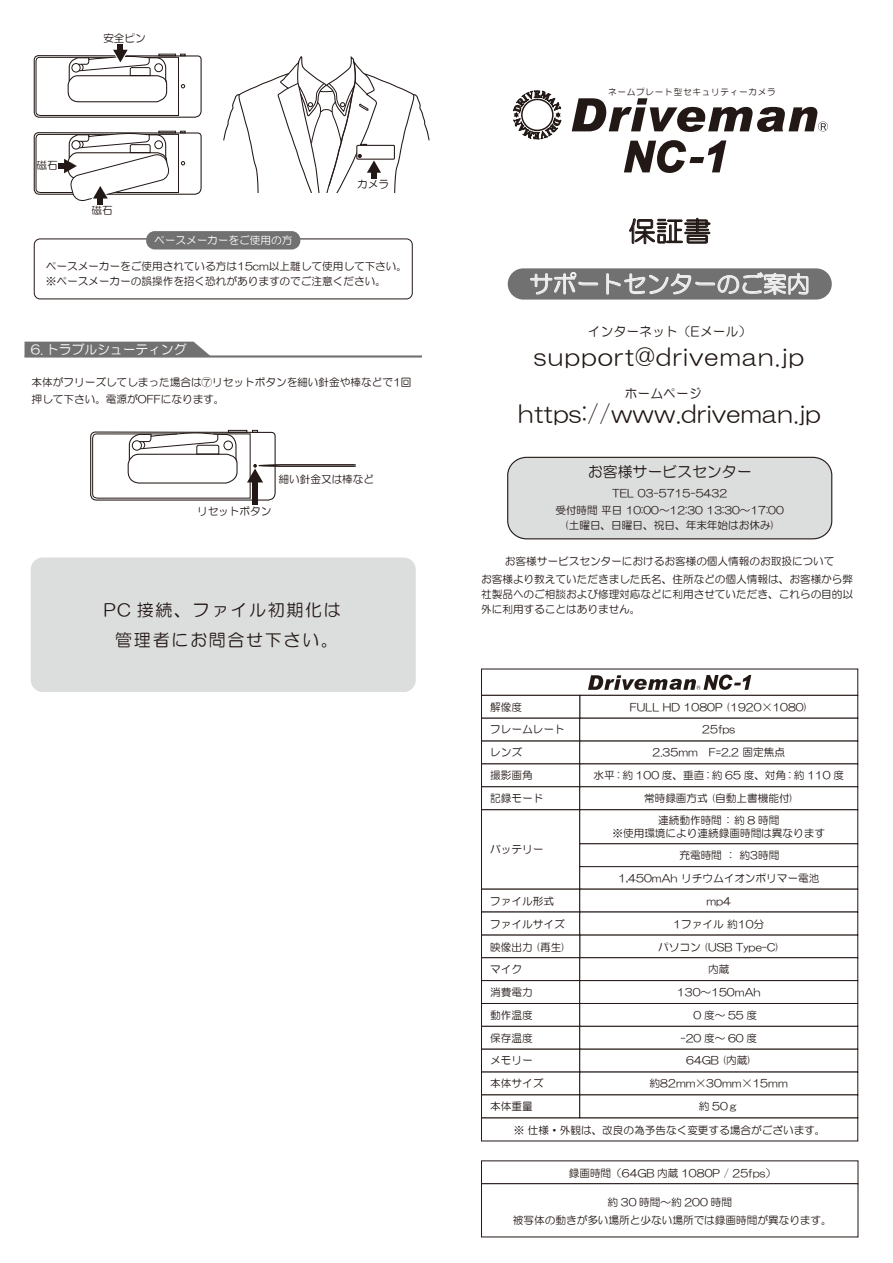
<style>
.page{position:relative;width:893px;height:1263px;background:#fff}
.page>*{position:absolute;margin:0;border:0;box-sizing:border-box;transform-origin:0 0}
.t1{font:27.6px "HG Maru Gothic MPRO";color:#221815}
.t2{font:23.4px "HG Maru Gothic MPRO";letter-spacing:.025em;color:#221815}
.t3{font:23.4px "HG Maru Gothic MPRO";letter-spacing:.045em;color:#221815}
.t4{font:23.4px "HG Maru Gothic MPRO";color:#efefef}
.t5{font:16.95px/29.7px "HG Maru Gothic MPRO";letter-spacing:.1em;color:#221815;text-align:center}
.t6{font:14.85px "HG Maru Gothic MPRO";color:#221815}
.t7{font:12.75px "HG Maru Gothic MPRO";letter-spacing:.03em;color:#221815}
.t8{font:12.75px "HG Maru Gothic MPRO";color:#fff}
.t9{font:10.65px/22.8px "HG Maru Gothic MPRO";color:#221815}
.t10{font:10.65px "HG Maru Gothic MPRO";color:#fff}
.t11{font:8.55px "HG Maru Gothic MPRO";letter-spacing:.1em;color:#221815}
</style>
<div class="page">
<div style="left:508px;top:457px;width:324px;height:82px;background:#dcdddd;border-radius:19px"></div>
<div style="left:507px;top:457px;width:325px;height:82px;border:1px solid #221815;border-radius:19px"></div>
<svg style="left:629px;top:218px;width:82px;height:26px"></svg>
<div style="left:508px;top:268px;width:324px;height:32px;background:#727171;border-radius:16px"></div>
<svg style="left:530px;top:272px;width:69px;height:23px"></svg>
<svg style="left:606px;top:272px;width:203px;height:23px"></svg>
<hr style="left:25px;top:355px;width:397px;height:3px;background:#727171">
<div style="left:25px;top:342px;width:186px;height:14px;background:#727171"></div>
<svg style="left:624px;top:140px;width:102px;height:33px"></svg>
<svg style="left:513px;top:90px;width:49px;height:49px"></svg>
<svg style="left:572px;top:98px;width:256px;height:34px"></svg>
<div style="left:252px;top:479px;width:6px;height:26px;background:#221815"></div>
<svg style="left:90px;top:430px;width:266px;height:71px"></svg>
<svg style="left:588px;top:674px;width:163px;height:16px"></svg>
<svg style="left:481px;top:1160px;width:377px;height:77px"></svg>
<div style="left:579px;top:695px;width:279px;height:23px;background:#fff;border:1px solid #221815"></div>
<div style="left:481px;top:695px;width:99px;height:23px;background:#fff;border:1px solid #221815"></div>
<svg style="left:481px;top:810px;width:98px;height:79px"></svg>
<div style="left:579px;top:843px;width:279px;height:24px;background:#fff;border:1px solid #221815"></div>
<div style="left:481px;top:718px;width:99px;height:23px;background:#fff;border:1px solid #221815"></div>
<div style="left:481px;top:741px;width:99px;height:23px;background:#fff;border:1px solid #221815"></div>
<div style="left:579px;top:718px;width:279px;height:23px;background:#fff;border:1px solid #221815"></div>
<div style="left:579px;top:741px;width:279px;height:23px;background:#fff;border:1px solid #221815"></div>
<div style="left:481px;top:786px;width:99px;height:24px;background:#fff;border:1px solid #221815"></div>
<div style="left:579px;top:786px;width:279px;height:24px;background:#fff;border:1px solid #221815"></div>
<svg style="left:481px;top:1118px;width:377px;height:23px"></svg>
<div style="left:481px;top:1026px;width:99px;height:23px;background:#fff;border:1px solid #221815"></div>
<div style="left:579px;top:1026px;width:279px;height:23px;background:#fff;border:1px solid #221815"></div>
<div style="left:481px;top:1049px;width:99px;height:23px;background:#fff;border:1px solid #221815"></div>
<div style="left:579px;top:1049px;width:279px;height:23px;background:#fff;border:1px solid #221815"></div>
<div style="left:481px;top:1072px;width:99px;height:23px;background:#fff;border:1px solid #221815"></div>
<div style="left:481px;top:1095px;width:99px;height:23px;background:#fff;border:1px solid #221815"></div>
<div style="left:579px;top:1072px;width:279px;height:23px;background:#fff;border:1px solid #221815"></div>
<div style="left:579px;top:1095px;width:279px;height:23px;background:#fff;border:1px solid #221815"></div>
<div style="left:481px;top:957px;width:99px;height:24px;background:#fff;border:1px solid #221815"></div>
<div style="left:579px;top:957px;width:279px;height:24px;background:#fff;border:1px solid #221815"></div>
<svg style="left:481px;top:980px;width:98px;height:24px"></svg>
<div style="left:579px;top:980px;width:279px;height:24px;background:#fff;border:1px solid #221815"></div>
<div style="left:34px;top:239px;width:378px;height:60px;border:1px solid #221815;border-radius:6px"></div>
<div style="left:146px;top:231px;width:154px;height:18px;background:#727171;border-radius:9px"></div>
<svg style="left:223px;top:56px;width:207px;height:137px"></svg>
<svg style="left:33px;top:47px;width:169px;height:71px"></svg>
<div style="left:118px;top:44px;width:5px;height:8px;background:#221815"></div>
<div style="left:98px;top:196px;width:5px;height:9px;background:#221815"></div>
<svg style="left:33px;top:131px;width:169px;height:72px"></svg>
<div style="left:58px;top:163px;width:9px;height:6px;background:#221815"></div>
<div style="left:31px;top:557px;width:385px;height:135px;background:#dcdddd;border-radius:12px"></div>
<p class="t9" style="left:103px;top:27px;width:44px">安全ピン</p>
<p class="t9" style="left:36px;top:154px;width:23px">磁石</p>
<p class="t9" style="left:91px;top:199px;width:23px">磁石</p>
<p class="t10" style="left:154px;top:235px;width:140px">ペースメーカーをご使用の方</p>
<p class="t9" style="left:357px;top:173px;width:33px">カメラ</p>
<p class="t9" style="left:46px;top:259px;width:363px;line-height:14.9px">ペースメーカーをご使用されている方は15cm以上離して使用して下さい。※ペースメーカーの誤操作を招く恐れがありますのでご注意ください。</p>
<p class="t8" style="left:31px;top:343px;width:157px">6. トラブルシューティング</p>
<p class="t9" style="left:32px;top:374px;width:381px;line-height:17px">本体がフリーズしてしまった場合は⑦リセットボタンを細い針金や棒などで1回押して下さい。電源がOFFになります。</p>
<p class="t9" style="left:278px;top:467px;width:97px">細い針金又は棒など</p>
<p class="t9" style="left:197px;top:500px;width:76px">リセットボタン</p>
<h3 class="t5" style="left:104px;top:595px;width:239px">PC 接続、ファイル初期化は管理者にお問合せ下さい。</h3>
<p class="t11" style="left:608px;top:87px;width:169px">ネームプレート型セキュリティーカメラ</p>
<h1 class="t1" style="left:628px;top:217px;width:84px">保証書</h1>
<h2 class="t4" style="left:529px;top:272px;width:282px">サポートセンターのご案内</h2>
<p class="t7" style="left:588px;top:325px;width:165px">インターネット（Eメール）</p>
<h2 class="t3" style="left:534px;top:345px;width:271px">support@driveman.jp</h2>
<p class="t7" style="left:625px;top:387px;width:91px">ホームページ　</p>
<h2 class="t2" style="left:518px;top:402px;width:304px">https://www.driveman.jp</h2>
<h3 class="t6" style="left:588px;top:464px;width:165px">お客様サービスセンター</h3>
<p class="t9" style="left:556px;top:485px;width:230px;line-height:17px;text-align:center">TEL 03-5715-5432<br>受付時間 平日 10:00～12:30 13:30～17:00</p>
<p class="t9" style="left:565px;top:514px;width:211px">(土曜日、日曜日、祝日、年末年始はお休み)</p>
<p class="t9" style="left:481px;top:552px;width:374px;line-height:17.9px;text-align:center">お客様サービスセンターにおけるお客様の個人情報のお取扱について<br>お客様より教えていただきました氏名、住所などの個人情報は、お客様から弊</p>
<p class="t9" style="left:481px;top:587px;width:374px;line-height:14.9px">社製品へのご相談および修理対応などに利用させていただき、これらの目的以外に利用することはありません。</p>
<p class="t9" style="left:490px;top:695px;width:33px">解像度</p>
<p class="t9" style="left:630px;top:695px;width:179px">FULL HD 1080P (1920×1080)</p>
<p class="t9" style="left:490px;top:718px;width:76px">フレームレート</p>
<p class="t9" style="left:652px;top:718px;width:134px;text-align:center">25fps<br>2.35mm　F=2.2 固定焦点</p>
<p class="t9" style="left:490px;top:787px;width:55px">記録モード</p>
<p class="t9" style="left:644px;top:787px;width:151px">常時録画方式 (自動上書機能付)</p>
<p class="t9" style="left:490px;top:741px;width:44px">レンズ撮影画角</p>
<p class="t9" style="left:593px;top:764px;width:252px">水平 : 約 100 度、垂直 : 約 65 度、対角 : 約 110 度</p>
<p class="t9" style="left:490px;top:838px;width:55px">バッテリー</p>
<p class="t9" style="left:612px;top:814px;width:214px;line-height:12.8px;text-align:center">連続動作時間 ： 約 8 時間<br>※使用環境により連続録画時間は異なります</p>
<p class="t9" style="left:618px;top:845px;width:203px;line-height:22px;text-indent:61px">充電時間 ： 約3時間<br>1,450mAh リチウムイオンポリマー電池</p>
<p class="t9" style="left:490px;top:890px;width:65px">ファイル形式</p>
<p class="t9" style="left:706px;top:890px;width:26px">mp4</p>
<p class="t9" style="left:658px;top:935px;width:123px">パソコン (USB Type-C)</p>
<p class="t9" style="left:490px;top:912px;width:76px">ファイルサイズ</p>
<p class="t9" style="left:673px;top:912px;width:92px">1ファイル 約10分</p>
<p class="t9" style="left:490px;top:935px;width:76px">映像出力 (再生)</p>
<p class="t9" style="left:490px;top:958px;width:33px">マイク</p>
<p class="t9" style="left:708px;top:958px;width:23px">内蔵</p>
<p class="t9" style="left:490px;top:981px;width:44px">消費電力</p>
<p class="t9" style="left:677px;top:981px;width:85px">130〜150mAh</p>
<p class="t9" style="left:694px;top:1004px;width:65px">0度～55度</p>
<p class="t9" style="left:680px;top:1027px;width:78px">-20 度～ 60 度</p>
<p class="t9" style="left:490px;top:1004px;width:44px">動作温度</p>
<p class="t9" style="left:490px;top:1049px;width:44px">メモリー</p>
<p class="t9" style="left:686px;top:1049px;width:66px">64GB (内蔵)</p>
<p class="t9" style="left:490px;top:1072px;width:55px">本体サイズ本体重量</p>
<p class="t9" style="left:650px;top:1072px;width:140px;text-align:center">約82mm×30mm×15mm約 50ｇ</p>
<p class="t9" style="left:490px;top:1027px;width:44px">保存温度</p>
<p class="t9" style="left:514px;top:1119px;width:313px">※ 仕様・外観は、改良の為予告なく変更する場合がございます。</p>
<p class="t9" style="left:569px;top:1161px;width:209px">録画時間（64GB 内蔵 1080P / 25fps）</p>
<p class="t9" style="left:607px;top:1190px;width:126px">約 30 時間〜約 200 時間</p>
<p class="t9" style="left:513px;top:1208px;width:320px">被写体の動きが多い場所と少ない場所では録画時間が異なります。</p>
</div>
